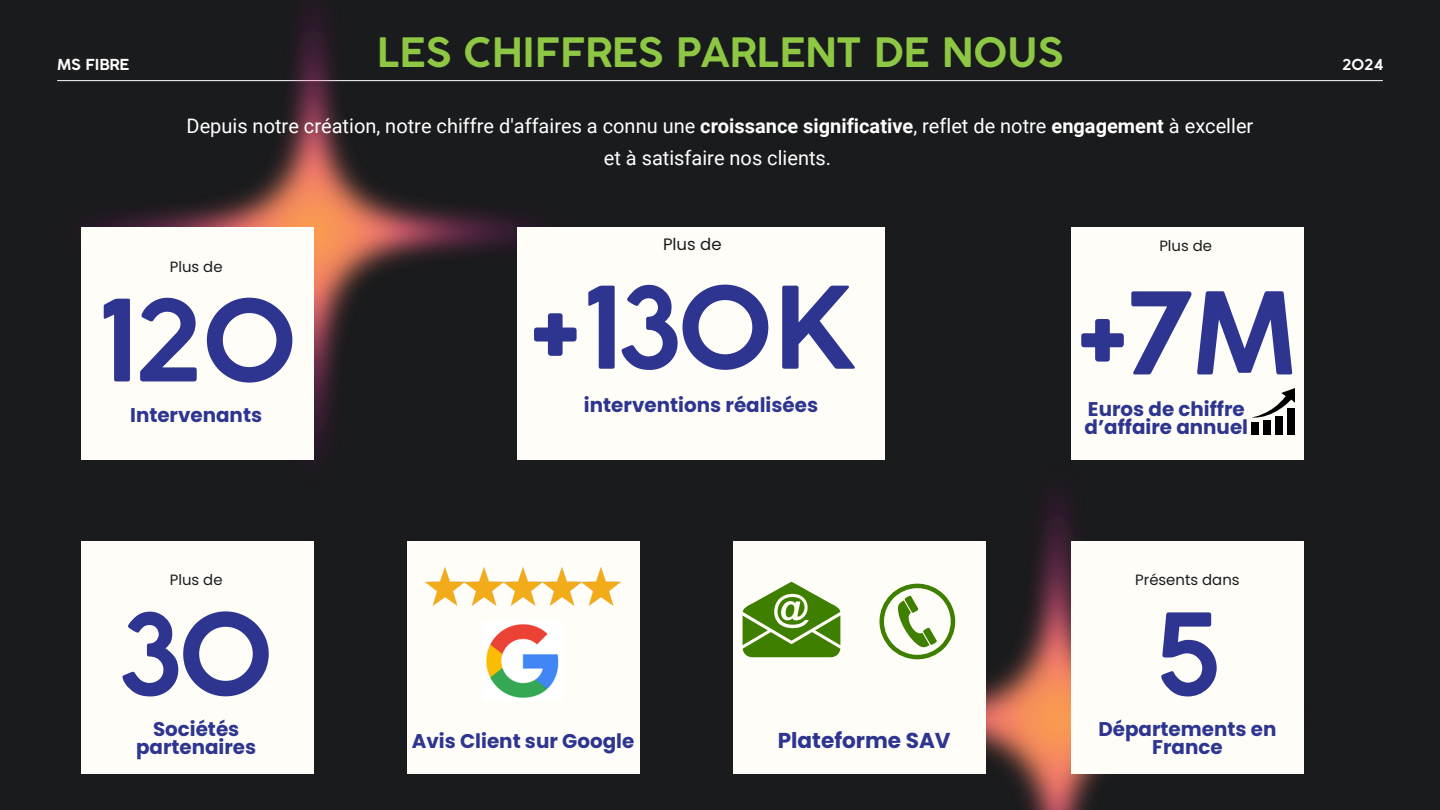
<style>
.page{position:relative;width:1440px;height:810px;background:#1a1b1d}
.page>*{position:absolute;margin:0;border:0;box-sizing:border-box;transform-origin:0 0}
.t1{font:700 112px "Coco Gothic";color:#2e3590}
.t2{font:700 111.6px "Coco Gothic";color:#2e3590}
.t3{font:700 40px "Coco Gothic";color:#8dc743}
.t4{font:700 21.6px "Poppins";color:#2e3590}
.t5{font:20px/31.5px "Roboto";color:#fff;text-align:center}
.t6{font:700 19.9px/18.6px "Poppins";color:#2e3590;text-align:center}
.t7{font:700 19.8px/18.6px "Poppins";color:#2e3590;text-align:center}
.t8{font:16.5px "Poppins";color:#1a1b1d}
.t9{font:700 15px "Coco Gothic";color:#fff}
.t10{font:14.9px "Poppins";color:#1a1b1d}
.s1{font-weight:700}
</style>
<div class="page">
<hr style="left:57px;top:80px;width:1326px;height:1px;background:#fff">
<img style="left:57px;top:9px;width:537px;height:451px">
<img style="left:777px;top:496px;width:527px;height:314px">
<div style="left:517px;top:227px;width:368px;height:233px;background:#fffdf7"></div>
<div style="left:407px;top:541px;width:232px;height:232px;background:#fffdf7"></div>
<div style="left:1071px;top:227px;width:233px;height:233px;background:#fffdf7"></div>
<div style="left:1251px;top:422px;width:8px;height:13px;background:#000"></div>
<div style="left:1263px;top:420px;width:8px;height:15px;background:#000"></div>
<div style="left:1275px;top:416px;width:8px;height:19px;background:#000"></div>
<div style="left:1287px;top:408px;width:8px;height:27px;background:#000"></div>
<svg style="left:1252px;top:388px;width:43px;height:30px"></svg>
<div style="left:81px;top:541px;width:232px;height:232px;background:#fffdf7"></div>
<div style="left:1071px;top:541px;width:233px;height:232px;background:#fffdf7"></div>
<div style="left:81px;top:227px;width:232px;height:233px;background:#fffdf7"></div>
<div style="left:733px;top:541px;width:253px;height:232px;background:#fffdf7"></div>
<img style="left:425px;top:568px;width:196px;height:37px">
<img style="left:486px;top:624px;width:73px;height:74px">
<svg style="left:879px;top:584px;width:76px;height:75px"></svg>
<svg style="left:743px;top:582px;width:97px;height:75px"></svg>
<p class="t3" style="left:377px;top:38px;width:688px">LES CHIFFRES PARLENT DE NOUS</p>
<p class="t9" style="left:57px;top:59px;width:74px">MS FIBRE</p>
<p class="t9" style="left:1342px;top:59px;width:42px">2024</p>
<p class="t5" style="left:187px;top:111px;width:1068px">Depuis notre création, notre chiffre d'affaires a connu une <span class="s1">croissance significative</span>, reflet de notre <span class="s1">engagement</span> à exceller et à satisfaire nos clients.</p>
<p class="t10" style="left:170px;top:256px;width:54px">Plus de</p>
<h1 class="t2" style="left:95px;top:299px;width:204px">120</h1>
<h4 class="t7" style="left:130px;top:406px;width:134px">Intervenants</h4>
<h6 class="t10" style="left:170px;top:570px;width:54px">Plus de</h6>
<h4 class="t2" style="left:119px;top:612px;width:156px">30</h4>
<h3 class="t7" style="left:136px;top:720px;width:122px">Sociétés partenaires</h3>
<p class="t8" style="left:663px;top:233px;width:60px">Plus de</p>
<p class="t1" style="left:529px;top:286px;width:328px">+130K</p>
<h4 class="t6" style="left:584px;top:395px;width:236px">interventions réalisées</h4>
<p class="t6" style="left:412px;top:732px;width:224px">Avis Client sur Google</p>
<h1 class="t4" style="left:778px;top:726px;width:174px">Plateforme SAV</h1>
<p class="t10" style="left:1159px;top:235px;width:54px">Plus de</p>
<p class="t1" style="left:1077px;top:291px;width:220px">+7M</p>
<p class="t6" style="left:1085px;top:399px;width:165px;text-align:left">Euros de chiffre d’affaire annuel</p>
<h5 class="t10" style="left:1135px;top:570px;width:106px">Présents dans</h5>
<h6 class="t2" style="left:1155px;top:612px;width:65px">5</h6>
<p class="t6" style="left:1098px;top:720px;width:180px">Départements en<br>France</p>
</div>
